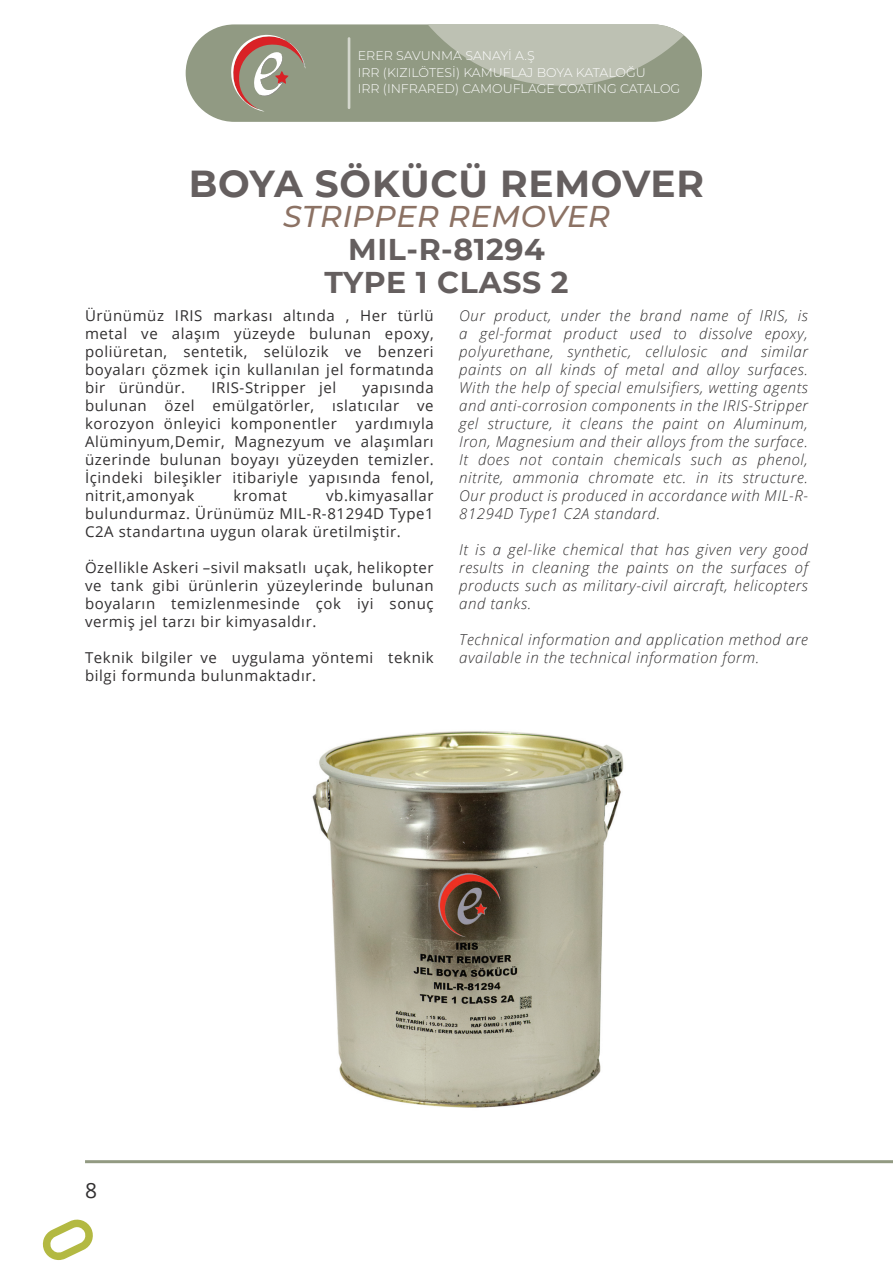
<style>
.page{position:relative;width:893px;height:1263px;background:#fff}
.page>*{position:absolute;margin:0;border:0;box-sizing:border-box;transform-origin:0 0}
.t1{font:700 37.5px "Montserrat";letter-spacing:.02em;color:#655f5f}
.t2{font:700 30px/33px "Montserrat";letter-spacing:.02em;color:#655f5f;text-align:center}
.t3{font:italic 500 30px "Montserrat";letter-spacing:.02em;color:#8c7264}
.t4{font:21px "Open Sans";color:#312f30}
.t5{font:italic 300 15px/18px "Open Sans";letter-spacing:.04em;color:#312f30;text-align:justify}
.t6{font:15px/18px "Open Sans";letter-spacing:.04em;color:#312f30;text-align:justify}
.t7{font:300 12.6px/16.8px "Montserrat";color:#fff}
.s1{font-weight:700;color:#fff}
</style>
<div class="page">
<hr style="left:85px;top:1160px;width:808px;height:3px;background:#929a82">
<svg style="left:42px;top:1219px;width:51px;height:41px"></svg>
<svg style="left:186px;top:24px;width:516px;height:98px;background:#99a18c"></svg>
<svg style="left:428px;top:24px;width:256px;height:62px;background:#b1b6a5"></svg>
<hr style="left:348px;top:37px;width:2px;height:72px;background:#d3d6cc">
<svg style="left:231px;top:35px;width:74px;height:76px;background:#a79383"></svg>
<img style="left:312px;top:731px;width:312px;height:377px">
<p class="t7" style="left:358px;top:46px;width:324px">ERER SAVUNMA SANAYİ A.Ş<br>IRR (KIZILÖTESİ) KAMUFLAJ BOYA KATALOĞU<br>IRR (INFRARED) CAMOUFLAGE COATING CATALOG</p>
<h1 class="t1" style="left:189px;top:156px;width:517px">BOYA SÖKÜCÜ REMOVER</h1>
<h2 class="t3" style="left:283px;top:195px;width:401px">STRIPPER REMOVER<span class="s1">250+</span></h2>
<h2 class="t2" style="left:324px;top:232px;width:246px">MIL-R-81294<br>TYPE 1 CLASS 2</h2>
<p class="t5" style="left:459px;top:306px;width:350px">Our product, under the brand name of IRIS, is a gel-format product used to dissolve epoxy, polyurethane, synthetic, cellulosic and similar paints on all kinds of metal and alloy surfaces.<br>With the help of special emulsifiers, wetting agents and anti-corrosion components in the IRIS-Stripper gel structure, it cleans the paint on Aluminum, Iron, Magnesium and their alloys from the surface.<br>It does not contain chemicals such as phenol, nitrite, ammonia chromate etc. in its structure.<br>Our product is produced in accordance with MIL-R-81294D Type1 C2A standard.</p>
<p class="t5" style="left:459px;top:540px;width:350px">It is a gel-like chemical that has given very good results in cleaning the paints on the surfaces of products such as military-civil aircraft, helicopters and tanks.</p>
<p class="t5" style="left:459px;top:630px;width:350px">Technical information and application method are available in the technical information form.</p>
<p class="t6" style="left:85px;top:306px;width:350px">Ürünümüz IRIS markası altında , Her türlü metal ve alaşım yüzeyde bulunan epoxy, poliüretan, sentetik, selülozik ve benzeri boyaları çözmek için kullanılan jel formatında bir üründür.</p>
<p class="t6" style="left:85px;top:378px;width:350px;text-indent:277px">yapısında bulunan özel emülgatörler, ıslatıcılar ve korozyon önleyici komponentler</p>
<p class="t6" style="left:211px;top:378px;width:126px">IRIS-Stripper jel</p>
<p class="t6" style="left:85px;top:414px;width:350px;text-indent:271px">yardımıyla Alüminyum,Demir, Magnezyum ve alaşımları üzerinde bulunan boyayı yüzeyden temizler.<br>İçindeki bileşikler itibariyle yapısında fenol, nitrit,amonyak</p>
<p class="t6" style="left:85px;top:486px;width:350px;text-indent:241px">vb.kimyasallar bulundurmaz. Ürünümüz MIL-R-81294D Type1<br>C2A standartına uygun olarak üretilmiştir.</p>
<p class="t6" style="left:85px;top:558px;width:350px">Özellikle Askeri –sivil maksatlı uçak, helikopter ve tank gibi ürünlerin yüzeylerinde bulunan boyaların temizlenmesinde çok iyi sonuç vermiş jel tarzı bir kimyasaldır.</p>
<p class="t6" style="left:85px;top:648px;width:350px">Teknik bilgiler ve uygulama yöntemi teknik bilgi formunda bulunmaktadır.</p>
<p class="t6" style="left:233px;top:486px;width:55px">kromat</p>
<h3 class="t4" style="left:85px;top:1176px;width:14px">8</h3>
</div>
